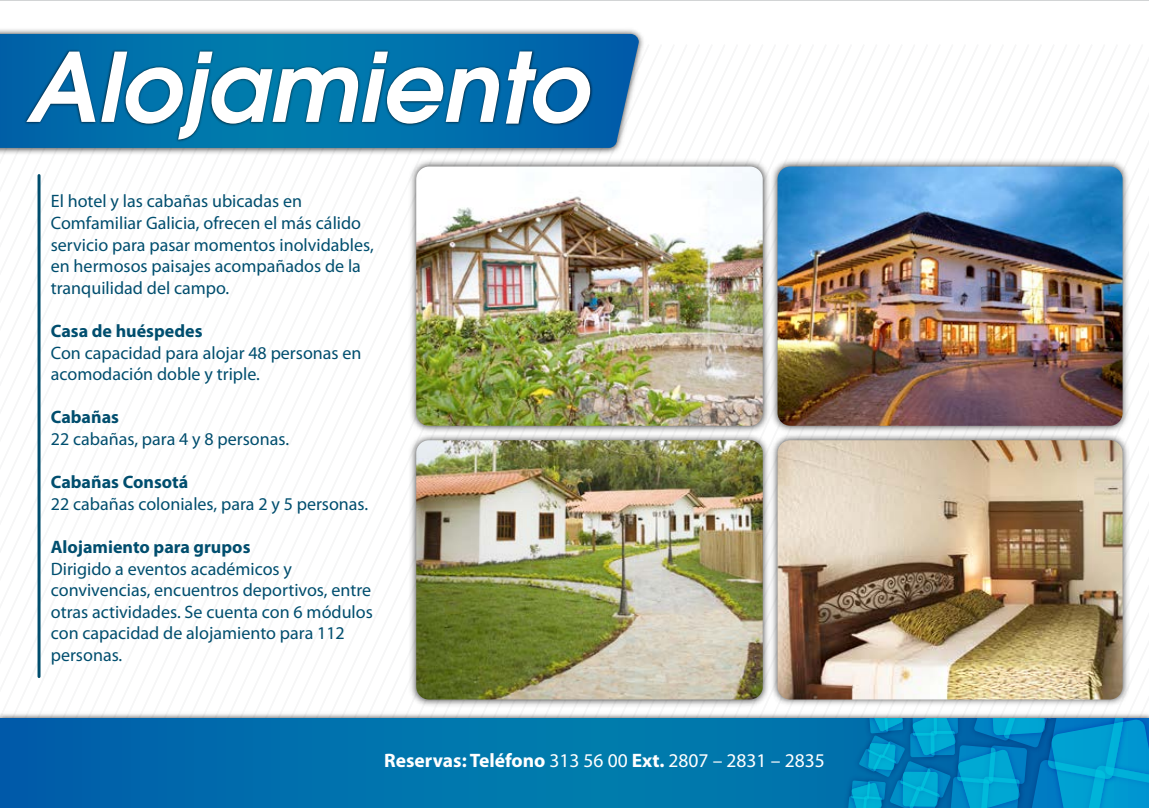
<style>
.page{position:relative;width:1149px;height:808px;background:#fff}
.page>*{position:absolute;margin:0;border:0;box-sizing:border-box;transform-origin:0 0}
.t1{font:italic 600 95.1px "Avant Garde";color:#fff}
.t2{font:700 19.5px "Myriad Pro";color:#fff}
.t3{font:18px/21.6px "Myriad Pro";color:#004d6d}
.t4{font:700 18px "Myriad Pro";color:#004d6d}
.s1{font-weight:400}
</style>
<div class="page">
<svg style="left:0;top:718px;width:847px;height:90px;background:#006fab"></svg>
<img style="left:843px;top:773px;width:4px;height:15px">
<img style="left:839px;top:788px;width:8px;height:20px">
<svg style="left:847px;top:710px;width:301px;height:98px;background:#1293c7"></svg>
<img style="left:877px;top:718px;width:34px;height:5px">
<hr style="left:38px;top:176px;width:3px;height:501px;background:#004d6d">
<img style="left:0;top:29px;width:644px;height:126px">
<svg style="left:0;top:34px;width:638px;height:114px;background:#2072b0"></svg>
<img style="left:22px;top:35px;width:572px;height:117px">
<img style="left:399px;top:436px;width:378px;height:308px">
<img style="left:416px;top:440px;width:201px;height:259px">
<img style="left:617px;top:436px;width:513px;height:274px">
<img style="left:777px;top:440px;width:345px;height:259px">
<img style="left:746px;top:158px;width:384px;height:282px">
<img style="left:815px;top:167px;width:307px;height:259px">
<img style="left:408px;top:158px;width:407px;height:278px">
<img style="left:416px;top:167px;width:346px;height:259px">
<h1 class="t1" style="left:26px;top:24px;width:563px">Alojamiento</h1>
<p class="t3" style="left:51px;top:190px;width:324px">El hotel y las cabañas ubicadas en Comfamiliar Galicia, ofrecen el más cálido servicio para pasar momentos inolvidables, en hermosos paisajes acompañados de la tranquilidad del campo.</p>
<p class="t4" style="left:51px;top:319px;width:153px">Casa de huéspedes</p>
<p class="t3" style="left:51px;top:341px;width:312px">Con capacidad para alojar 48 personas en acomodación doble y triple.</p>
<p class="t4" style="left:51px;top:405px;width:70px">Cabañas</p>
<p class="t3" style="left:51px;top:428px;width:240px">22 cabañas, para 4 y 8 personas.</p>
<p class="t4" style="left:51px;top:470px;width:139px">Cabañas Consotá</p>
<p class="t3" style="left:51px;top:493px;width:319px">22 cabañas coloniales, para 2 y 5 personas.</p>
<p class="t4" style="left:51px;top:535px;width:201px">Alojamiento para grupos</p>
<p class="t3" style="left:51px;top:557px;width:323px">Dirigido a eventos académicos y convivencias, encuentros deportivos, entre otras actividades. Se cuenta con 6 módulos con capacidad de alojamiento para 112 personas.</p>
<p class="t2" style="left:384px;top:748px;width:442px">Reservas: Teléfono <span class="s1">313 56 00</span> Ext. <span class="s1">2807 – 2831 – 2835</span></p>
</div>
